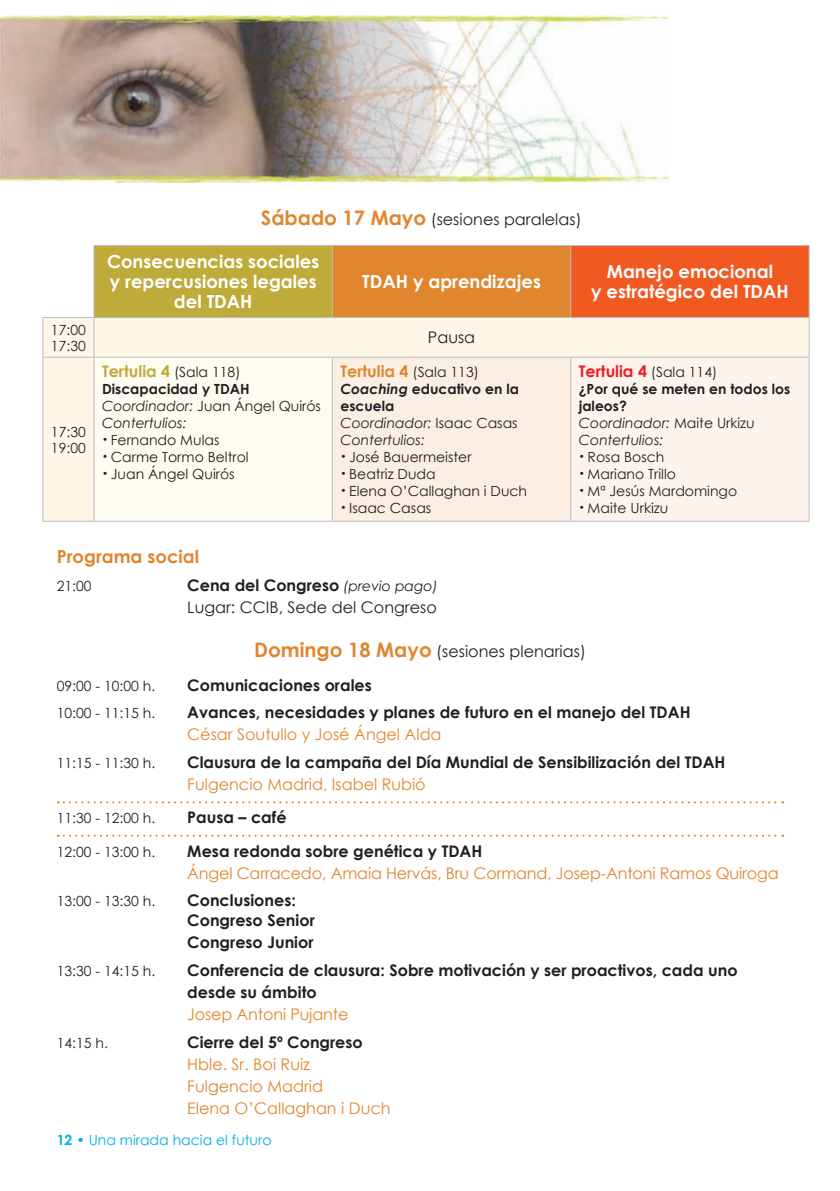
<style>
.page{position:relative;width:840px;height:1191px;background:#fff}
.page>*{position:absolute;margin:0;border:0;box-sizing:border-box;transform-origin:0 0}
.t1{font:700 18px/20px "Century Gothic";color:#fff;text-align:center}
.t2{font:700 18px "Century Gothic";color:#e0862e}
.t3{font:700 16px/20px "Century Gothic";color:#231f20}
.t4{font:16px/22px "Century Gothic";color:#e0862e}
.t5{font:16px/22px "Century Gothic";color:#231f20}
.t6{font:700 16px "Century Gothic";color:#bfab39}
.t7{font:700 16px "Century Gothic";color:#e0862e}
.t8{font:700 16px "Century Gothic";color:#ee1d23}
.t9{font:14px/16px "Century Gothic";color:#231f20}
.t10{font:italic 14px/17px "Century Gothic";color:#231f20}
.t11{font:700 14px/17px "Century Gothic";color:#231f20}
.t12{font:14px "Century Gothic";color:#00aeef}
.s1{font-weight:700;font-size:20px;color:#e0862e}
.s2{font-weight:400;font-size:14px;color:#231f20}
.s3{font-weight:700;font-style:normal}
.s4{font-style:normal}
.s5{font-size:10px}
.s6{font-weight:700}
.s7{font-style:italic;font-size:14px}
.s8{font-weight:400;font-style:italic}
.s9{font-weight:400}
</style>
<div class="page">
<img style="left:0;top:16px;width:668px;height:166px">
<div style="left:94px;top:245px;width:238px;height:72px;background:#bfab39"></div>
<div style="left:332px;top:245px;width:238px;height:72px;background:#e0862e"></div>
<div style="left:570px;top:245px;width:238px;height:72px;background:#f15921"></div>
<div style="left:43px;top:318px;width:765px;height:203px;background:#fef7e8"></div>
<div style="left:94px;top:357px;width:238px;height:164px;background:#fefbf2"></div>
<div style="left:332px;top:357px;width:238px;height:164px;background:#fbefe3"></div>
<div style="left:570px;top:357px;width:238px;height:164px;background:#fdf3ec"></div>
<hr style="left:93px;top:245px;width:239px;height:1px;background:#bcbdc0">
<hr style="left:93px;top:246px;width:1px;height:71px;background:#bcbdc0">
<hr style="left:332px;top:245px;width:238px;height:1px;background:#bcbdc0">
<hr style="left:332px;top:246px;width:1px;height:71px;background:#bcbdc0">
<hr style="left:570px;top:245px;width:239px;height:1px;background:#bcbdc0">
<hr style="left:570px;top:246px;width:1px;height:71px;background:#bcbdc0">
<hr style="left:808px;top:246px;width:1px;height:71px;background:#bcbdc0">
<hr style="left:42px;top:317px;width:52px;height:1px;background:#bcbdc0">
<hr style="left:42px;top:318px;width:1px;height:39px;background:#bcbdc0">
<hr style="left:94px;top:317px;width:238px;height:1px;background:#bcbdc0">
<hr style="left:93px;top:318px;width:1px;height:39px;background:#bcbdc0">
<hr style="left:332px;top:317px;width:238px;height:1px;background:#bcbdc0">
<hr style="left:570px;top:317px;width:239px;height:1px;background:#bcbdc0">
<hr style="left:808px;top:318px;width:1px;height:39px;background:#bcbdc0">
<hr style="left:42px;top:357px;width:52px;height:1px;background:#bcbdc0">
<hr style="left:94px;top:357px;width:238px;height:1px;background:#bcbdc0">
<hr style="left:332px;top:357px;width:238px;height:1px;background:#bcbdc0">
<hr style="left:570px;top:357px;width:239px;height:1px;background:#bcbdc0">
<hr style="left:42px;top:358px;width:1px;height:163px;background:#bcbdc0">
<hr style="left:93px;top:358px;width:1px;height:163px;background:#bcbdc0">
<hr style="left:332px;top:358px;width:1px;height:163px;background:#bcbdc0">
<hr style="left:570px;top:358px;width:1px;height:163px;background:#bcbdc0">
<hr style="left:808px;top:358px;width:1px;height:163px;background:#bcbdc0">
<hr style="left:42px;top:521px;width:52px;height:1px;background:#bcbdc0">
<hr style="left:94px;top:521px;width:238px;height:1px;background:#bcbdc0">
<hr style="left:332px;top:521px;width:238px;height:1px;background:#bcbdc0">
<hr style="left:570px;top:521px;width:239px;height:1px;background:#bcbdc0">
<svg style="left:58px;top:801px;width:724px;height:2px"></svg>
<svg style="left:58px;top:834px;width:724px;height:2px"></svg>
<p class="t5" style="left:261px;top:208px;width:322px"><span class="s1">Sábado 17 Mayo</span> (sesiones paralelas)</p>
<p class="t1" style="left:107px;top:251px;width:214px">Consecuencias sociales y repercusiones legales del TDAH</p>
<p class="t1" style="left:362px;top:271px;width:180px">TDAH y aprendizajes</p>
<p class="t1" style="left:590px;top:261px;width:199px">Manejo emocional<br>y estratégico del TDAH</p>
<p class="t9" style="left:51px;top:321px;width:36px">17:00<br>17:30</p>
<p class="t5" style="left:427px;top:326px;width:49px">Pausa</p>
<p class="t9" style="left:51px;top:423px;width:36px">17:30<br>19:00</p>
<p class="t6" style="left:102px;top:359px;width:140px">Tertulia 4 <span class="s2">(Sala 118)</span></p>
<p class="t10" style="left:102px;top:380px;width:220px"><span class="s3">Discapacidad y TDAH<br></span>Coordinador: <span class="s4">Juan Ángel Quirós<br></span>Contertulios:</p>
<p class="t9" style="left:102px;top:432px;width:119px"><span class="s5">•</span> Fernando Mulas</p>
<p class="t9" style="left:102px;top:449px;width:148px"><span class="s5">•</span> Carme Tormo Beltrol</p>
<p class="t9" style="left:102px;top:466px;width:134px"><span class="s5">•</span> Juan Ángel Quirós</p>
<p class="t7" style="left:340px;top:359px;width:140px">Tertulia 4 <span class="s2">(Sala 113)</span></p>
<p class="t10" style="left:340px;top:380px;width:180px"><span class="s6">Coaching</span> <span class="s3">educativo en la escuela<br></span>Coordinador: <span class="s4">Isaac Casas<br></span>Contertulios:</p>
<p class="t9" style="left:340px;top:449px;width:133px"><span class="s5">•</span> José Bauermeister</p>
<p class="t9" style="left:340px;top:466px;width:97px"><span class="s5">•</span> Beatriz Duda</p>
<p class="t9" style="left:340px;top:483px;width:188px"><span class="s5">•</span> Elena O’Callaghan i Duch</p>
<p class="t9" style="left:340px;top:500px;width:92px"><span class="s5">•</span> Isaac Casas</p>
<p class="t2" style="left:57px;top:542px;width:144px">Programa social</p>
<p class="t9" style="left:57px;top:577px;width:36px">21:00</p>
<p class="t5" style="left:187px;top:573px;width:252px"><span class="s6">Cena del Congreso</span> <span class="s7">(previo pago)<br></span>Lugar: CCIB, Sede del Congreso</p>
<p class="t8" style="left:578px;top:359px;width:140px">Tertulia 4 <span class="s2">(Sala 114)</span></p>
<p class="t11" style="left:578px;top:380px;width:213px">¿Por qué se meten en todos los jaleos?<br><span class="s8">Coordinador:</span> <span class="s9">Maite Urkizu<br></span><span class="s8">Contertulios:</span></p>
<p class="t9" style="left:578px;top:449px;width:87px"><span class="s5">•</span> Rosa Bosch</p>
<p class="t9" style="left:578px;top:466px;width:99px"><span class="s5">•</span> Mariano Trillo</p>
<p class="t9" style="left:578px;top:483px;width:160px"><span class="s5">•</span> Mª Jesús Mardomingo</p>
<p class="t9" style="left:578px;top:500px;width:91px"><span class="s5">•</span> Maite Urkizu</p>
<p class="t5" style="left:254px;top:640px;width:333px"><span class="s1">Domingo 18 Mayo</span> (sesiones plenarias)</p>
<p class="t9" style="left:57px;top:677px;width:100px">09:00 - 10:00 h.</p>
<p class="t3" style="left:187px;top:674px;width:186px">Comunicaciones orales</p>
<p class="t9" style="left:57px;top:705px;width:100px">10:00 - 11:15 h.</p>
<p class="t3" style="left:187px;top:702px;width:504px">Avances, necesidades y planes de futuro en el manejo del TDAH</p>
<p class="t4" style="left:187px;top:723px;width:255px">César Soutullo y José Ángel Alda</p>
<p class="t9" style="left:57px;top:754px;width:100px">11:15 - 11:30 h.</p>
<p class="t3" style="left:187px;top:751px;width:539px">Clausura de la campaña del Día Mundial de Sensibilización del TDAH</p>
<p class="t4" style="left:187px;top:773px;width:240px">Fulgencio Madrid, Isabel Rubió</p>
<p class="t9" style="left:57px;top:810px;width:100px">11:30 - 12:00 h.</p>
<p class="t3" style="left:187px;top:807px;width:101px">Pausa – café</p>
<p class="t9" style="left:57px;top:843px;width:100px">12:00 - 13:00 h.</p>
<p class="t3" style="left:187px;top:840px;width:296px">Mesa redonda sobre genética y TDAH</p>
<p class="t4" style="left:187px;top:861px;width:592px">Ángel Carracedo, Amaia Hervás, Bru Cormand, Josep-Antoni Ramos Quiroga</p>
<p class="t9" style="left:57px;top:893px;width:100px">13:00 - 13:30 h.</p>
<p class="t3" style="left:187px;top:890px;width:129px">Conclusiones:<br>Congreso Senior</p>
<p class="t3" style="left:187px;top:932px;width:128px">Congreso Junior</p>
<p class="t9" style="left:57px;top:962px;width:100px">13:30 - 14:15 h.</p>
<p class="t3" style="left:187px;top:958px;width:551px;line-height:22px">Conferencia de clausura: Sobre motivación y ser proactivos, cada uno desde su ámbito</p>
<p class="t4" style="left:187px;top:1003px;width:162px">Josep Antoni Pujante</p>
<p class="t9" style="left:57px;top:1034px;width:53px">14:15 h.</p>
<p class="t3" style="left:187px;top:1031px;width:177px">Cierre del 5º Congreso</p>
<p class="t4" style="left:187px;top:1052px;width:205px">Hble. Sr. Boi Ruiz<br>Fulgencio Madrid<br>Elena O’Callaghan i Duch</p>
<p class="t12" style="left:57px;top:1130px;width:216px"><span class="s6">12</span> • Una mirada hacia el futuro</p>
</div>
